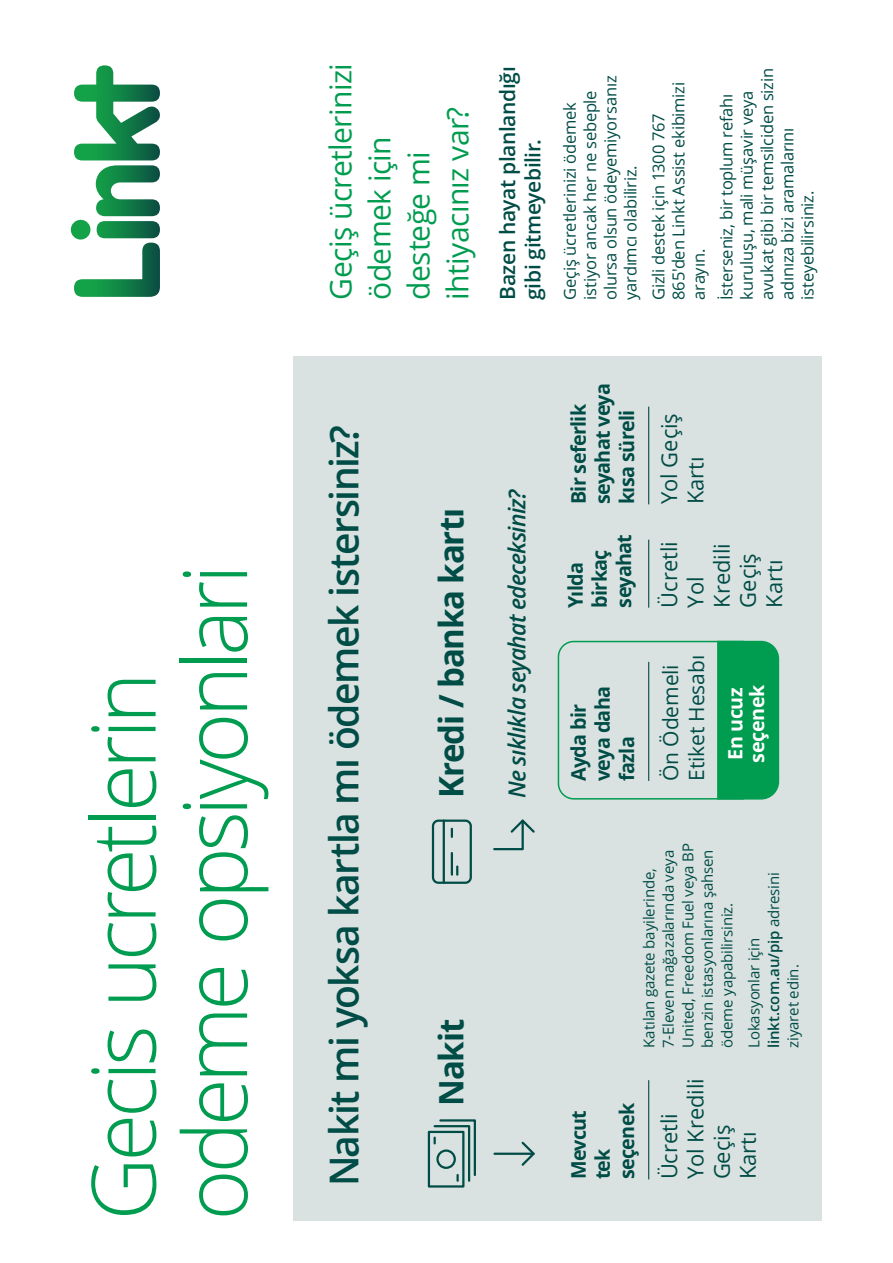
<style>
.page{position:relative;width:893px;height:1263px;background:#fff}
.page>*{position:absolute;margin:0;border:0;box-sizing:border-box;transform-origin:0 0}
.t1{font:300 88.8px/91.5px "Open Sans";letter-spacing:-.05em;color:#009c50}
.t2{font:600 39.75px "Open Sans";letter-spacing:-.035em;color:#004c46}
.t3{font:700 33.6px "Open Sans";letter-spacing:-.035em;color:#004c46}
.t4{font:30px/39px "Open Sans";letter-spacing:-.02em;color:#009c50}
.t5{font:italic 600 23.4px "Open Sans";letter-spacing:-.035em;color:#004c46}
.t6{font:21.9px/26.2px "Open Sans";color:#004c46}
.t7{font:600 21px/25.5px "Open Sans";letter-spacing:-.02em;color:#004c46}
.t8{font:21px/26.2px "Open Sans";letter-spacing:-.005em;color:#004c46}
.t9{font:700 20.1px/24.2px "Open Sans";letter-spacing:-.035em;color:#004c46}
.t10{font:700 19.65px/21.9px "Open Sans";letter-spacing:-.015em;color:#fff}
.t11{font:16.5px/20.2px "Open Sans";letter-spacing:-.015em;color:#004c46}
.t12{font:15px/19.5px "Open Sans";letter-spacing:-.01em;color:#004c46}
.s1{font-weight:600}
</style>
<div class="page">
<div style="left:293px;top:356px;width:528px;height:864px;background:#dae2e1"></div>
<svg style="left:493px;top:819px;width:42px;height:32px"></svg>
<hr style="left:648px;top:540px;width:1px;height:68px;background:#004c46">
<hr style="left:648px;top:407px;width:1px;height:97px;background:#004c46">
<svg style="left:558px;top:641px;width:221px;height:158px"></svg>
<hr style="left:648px;top:662px;width:1px;height:119px;background:#004c46">
<div style="left:432px;top:819px;width:40px;height:65px;border:2px solid #004c46;border-radius:5px"></div>
<hr style="left:443px;top:821px;width:2px;height:62px;background:#004c46">
<svg style="left:451px;top:829px;width:2px;height:8px"></svg>
<hr style="left:451px;top:853px;width:2px;height:22px;background:#004c46">
<svg style="left:456px;top:866px;width:2px;height:9px"></svg>
<svg style="left:71px;top:65px;width:89px;height:232px"></svg>
<hr style="left:648px;top:1080px;width:1px;height:99px;background:#004c46">
<div style="left:428px;top:1131px;width:36px;height:56px;border:2px solid #004c46"></div>
<svg style="left:432px;top:1119px;width:44px;height:64px"></svg>
<hr style="left:494px;top:1152px;width:40px;height:3px;background:#004c46">
<svg style="left:519px;top:1141px;width:16px;height:25px"></svg>
<p class="t1" style="left:75px;top:1220px;width:657px;rotate:-90deg">Gecis ucretlerin odeme opsiyonlari</p>
<p class="t4" style="left:320px;top:300px;width:238px;rotate:-90deg">Geçiş ücretlerinizi ödemek için desteğe mi ihtiyacınız var?</p>
<p class="t7" style="left:494px;top:300px;width:235px;rotate:-90deg">Bazen hayat planlandığı gibi gitmeyebilir.</p>
<p class="t11" style="left:559px;top:300px;width:226px;rotate:-90deg">Geçiş ücretlerinizi ödemek istiyor ancak her ne sebeple olursa olsun ödeyemiyorsanız yardımcı olabiliriz.</p>
<p class="t11" style="left:648px;top:300px;width:219px;rotate:-90deg">Gizli destek için 1300 767<br>865'den Linkt Assist ekibimizi arayın.</p>
<p class="t11" style="left:716px;top:300px;width:233px;rotate:-90deg">İsterseniz, bir toplum refahı kuruluşu, mali müşavir veya avukat gibi bir temsilciden sizin adınıza bizi aramalarını isteyebilirsiniz.</p>
<p class="t2" style="left:317px;top:1186px;width:763px;rotate:-90deg">Nakit mi yoksa kartla mı ödemek istersiniz?</p>
<p class="t3" style="left:428px;top:798px;width:292px;rotate:-90deg">Kredi / banka kartı</p>
<p class="t3" style="left:428px;top:1106px;width:88px;rotate:-90deg">Nakit</p>
<p class="t5" style="left:501px;top:798px;width:311px;rotate:-90deg">Ne sıklıkla seyahat edeceksiniz?</p>
<p class="t9" style="left:566px;top:504px;width:123px;rotate:-90deg">Bir seferlik seyahat veya kısa süreli</p>
<p class="t9" style="left:563px;top:608px;width:75px;rotate:-90deg">Yılda birkaç seyahat</p>
<p class="t9" style="left:566px;top:781px;width:96px;rotate:-90deg">Ayda bir veya daha fazla</p>
<p class="t6" style="left:655px;top:504px;width:93px;rotate:-90deg">Yol Geçiş<br>Kartı</p>
<p class="t6" style="left:655px;top:608px;width:68px;rotate:-90deg">Ücretli<br>Yol<br>Kredili<br>Geçiş<br>Kartı</p>
<p class="t8" style="left:657px;top:781px;width:127px;rotate:-90deg">Ön Ödemeli<br>Etiket Hesabı</p>
<p class="t10" style="left:724px;top:763px;width:80px;rotate:-90deg">En ucuz seçenek</p>
<p class="t12" style="left:639px;top:1048px;width:206px;rotate:-90deg">Katılan gazete bayilerinde,<br>7-Eleven mağazalarında veya<br>United, Freedom Fuel veya BP benzin istasyonlarına şahsen ödeme yapabilirsiniz.</p>
<p class="t12" style="left:744px;top:1048px;width:177px;rotate:-90deg">Lokasyonlar için <span class="s1">linkt.com.au/pip</span> adresini ziyaret edin.</p>
<p class="t9" style="left:566px;top:1179px;width:78px;rotate:-90deg">Mevcut tek seçenek</p>
<p class="t6" style="left:655px;top:1179px;width:103px;rotate:-90deg">Ücretli<br>Yol Kredili<br>Geçiş<br>Kartı</p>
</div>
